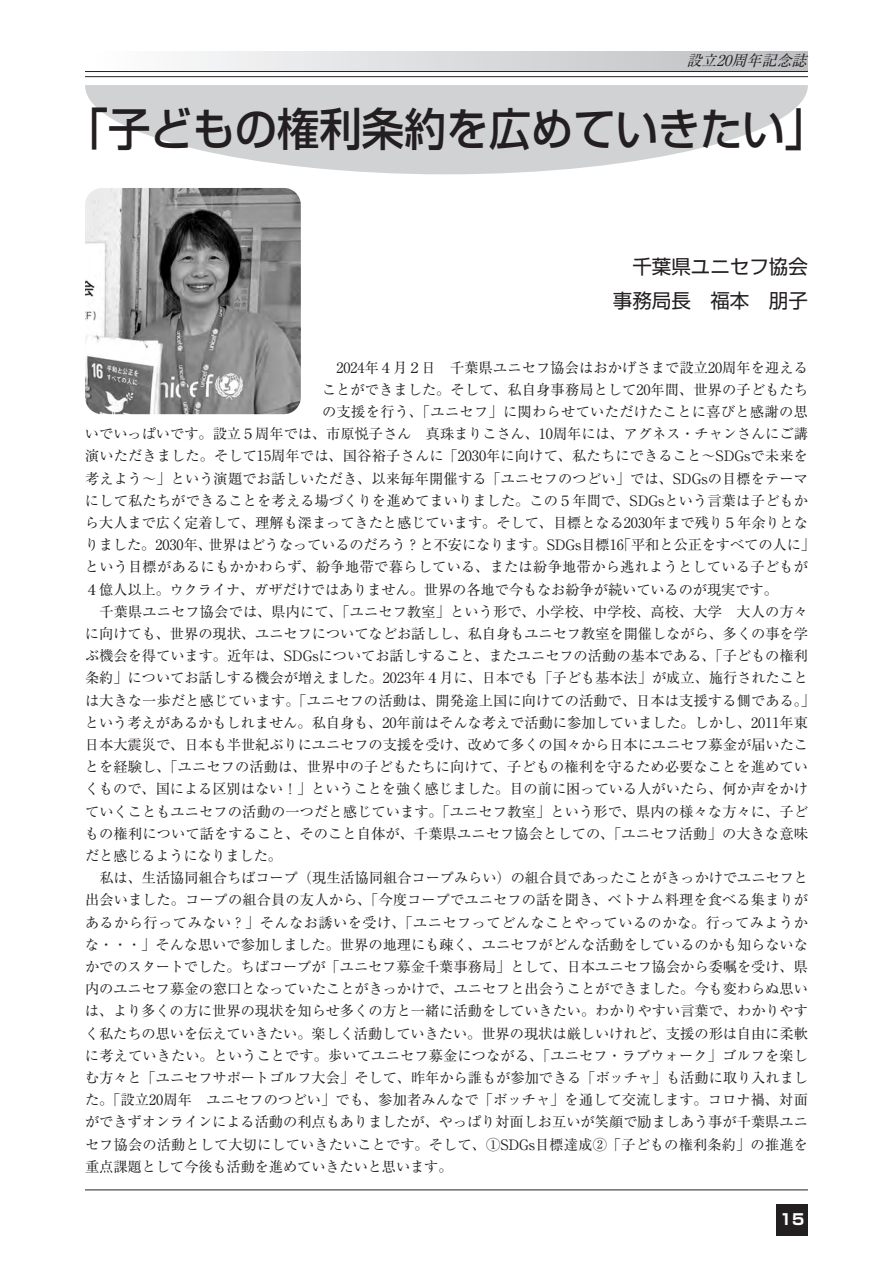
<style>
.page{position:relative;width:893px;height:1263px;background:#fff}
.page>*{position:absolute;margin:0;border:0;box-sizing:border-box;transform-origin:0 0}
.t1{font:500 45px "Shin Go Pro";color:#231f20;scale:.94 1}
.t2{font:19.5px/34.5px "Shin Go Pro";color:#231f20;text-align:right}
.t3{font:italic 15px "Ryumin Pro";color:#231f20}
.t4{font:700 15px "Shin Go Pro";color:#fff}
.t5{font:14.25px "Ryumin Pro";color:#231f20}
.t6{font:14.25px "Ryumin Pro";letter-spacing:.03em;color:#231f20}
.t7{font:14.25px "Ryumin Pro";letter-spacing:.02em;color:#231f20}
</style>
<div class="page">
<svg style="left:85px;top:85px;width:723px;height:89px;fill:#d1d2d4"></svg>
<img style="left:85px;top:188px;width:216px;height:226px">
<div style="left:776px;top:1204px;width:32px;height:31px;background:#231f20"></div>
<div style="left:85px;top:51px;width:723px;height:21px;background:linear-gradient(to right,#fefeff,#bcbdc0)"></div>
<hr style="left:85px;top:76px;width:723px;height:1px;background:#231f20">
<hr style="left:85px;top:1190px;width:723px;height:1px;background:#231f20">
<hr style="left:85px;top:71px;width:723px;height:1px;background:#231f20">
<p class="t3" style="left:686px;top:49px;width:127px">設立20周年記念誌</p>
<h1 class="t1" style="left:66px;top:92px;width:812px">「子どもの権利条約を広めていきたい」</h1>
<h2 class="t2" style="left:613px;top:247px;width:196px">千葉県ユニセフ協会事務局長　福本　朋子</h2>
<p class="t5" style="left:322px;top:356px;width:487px">　2024年４月２日　千葉県ユニセフ協会はおかげさまで設立20周年を迎える</p>
<p class="t5" style="left:322px;top:378px;width:487px">ことができました。そして、私自身事務局として20年間、世界の子どもたち</p>
<p class="t7" style="left:322px;top:400px;width:487px">の支援を行う、「ユニセフ」に関わらせていただけたことに喜びと感謝の思</p>
<p class="t5" style="left:85px;top:423px;width:724px">いでいっぱいです。設立５周年では、市原悦子さん　真珠まりこさん、10周年には、アグネス・チャンさんにご講</p>
<p class="t5" style="left:85px;top:445px;width:724px">演いただきました。そして15周年では、国谷裕子さんに「2030年に向けて、私たちにできること～SDGsで未来を</p>
<p class="t5" style="left:85px;top:467px;width:724px">考えよう～」という演題でお話しいただき、以来毎年開催する「ユニセフのつどい」では、SDGsの目標をテーマ</p>
<p class="t5" style="left:85px;top:489px;width:724px">にして私たちができることを考える場づくりを進めてまいりました。この５年間で、SDGsという言葉は子どもか</p>
<p class="t5" style="left:85px;top:511px;width:725px">ら大人まで広く定着して、理解も深まってきたと感じています。そして、目標となる2030年まで残り５年余りとな</p>
<p class="t5" style="left:85px;top:534px;width:732px">りました。2030年、世界はどうなっているのだろう？と不安になります。SDGs目標16「平和と公正をすべての人に」</p>
<p class="t5" style="left:85px;top:556px;width:724px">という目標があるにもかかわらず、紛争地帯で暮らしている、または紛争地帯から逃れようとしている子どもが</p>
<p class="t5" style="left:85px;top:578px;width:695px">４億人以上。ウクライナ、ガザだけではありません。世界の各地で今もなお紛争が続いているのが現実です。</p>
<p class="t5" style="left:85px;top:600px;width:724px">　千葉県ユニセフ協会では、県内にて、「ユニセフ教室」という形で、小学校、中学校、高校、大学　大人の方々</p>
<p class="t5" style="left:85px;top:622px;width:724px">に向けても、世界の現状、ユニセフについてなどお話しし、私自身もユニセフ教室を開催しながら、多くの事を学</p>
<p class="t5" style="left:85px;top:645px;width:724px">ぶ機会を得ています。近年は、SDGsについてお話しすること、またユニセフの活動の基本である、「子どもの権利</p>
<p class="t5" style="left:85px;top:667px;width:724px">条約」についてお話しする機会が増えました。2023年４月に、日本でも「子ども基本法」が成立、施行されたこと</p>
<p class="t5" style="left:85px;top:689px;width:732px">は大きな一歩だと感じています。「ユニセフの活動は、開発途上国に向けての活動で、日本は支援する側である。」</p>
<p class="t5" style="left:85px;top:711px;width:724px">という考えがあるかもしれません。私自身も、20年前はそんな考えで活動に参加していました。しかし、2011年東</p>
<p class="t5" style="left:85px;top:733px;width:725px">日本大震災で、日本も半世紀ぶりにユニセフの支援を受け、改めて多くの国々から日本にユニセフ募金が届いたこ</p>
<p class="t5" style="left:85px;top:756px;width:725px">とを経験し、「ユニセフの活動は、世界中の子どもたちに向けて、子どもの権利を守るため必要なことを進めてい</p>
<p class="t5" style="left:85px;top:778px;width:725px">くもので、国による区別はない！」ということを強く感じました。目の前に困っている人がいたら、何か声をかけ</p>
<p class="t5" style="left:85px;top:800px;width:724px">ていくこともユニセフの活動の一つだと感じています。「ユニセフ教室」という形で、県内の様々な方々に、子ど</p>
<p class="t5" style="left:85px;top:822px;width:724px">もの権利について話をすること、そのこと自体が、千葉県ユニセフ協会としての、「ユニセフ活動」の大きな意味</p>
<p class="t5" style="left:85px;top:844px;width:199px">だと感じるようになりました。</p>
<p class="t5" style="left:85px;top:867px;width:724px">　私は、生活協同組合ちばコープ（現生活協同組合コープみらい）の組合員であったことがきっかけでユニセフと</p>
<p class="t5" style="left:85px;top:889px;width:724px">出会いました。コープの組合員の友人から、「今度コープでユニセフの話を聞き、ベトナム料理を食べる集まりが</p>
<p class="t6" style="left:85px;top:911px;width:724px">あるから行ってみない？」そんなお誘いを受け、「ユニセフってどんなことやっているのかな。行ってみようか</p>
<p class="t5" style="left:85px;top:933px;width:724px">な・・・」そんな思いで参加しました。世界の地理にも疎く、ユニセフがどんな活動をしているのかも知らないな</p>
<p class="t5" style="left:85px;top:955px;width:724px">かでのスタートでした。ちばコープが「ユニセフ募金千葉事務局」として、日本ユニセフ協会から委嘱を受け、県</p>
<p class="t5" style="left:85px;top:978px;width:724px">内のユニセフ募金の窓口となっていたことがきっかけで、ユニセフと出会うことができました。今も変わらぬ思い</p>
<p class="t5" style="left:85px;top:1000px;width:724px">は、より多くの方に世界の現状を知らせ多くの方と一緒に活動をしていきたい。わかりやすい言葉で、わかりやす</p>
<p class="t5" style="left:85px;top:1022px;width:724px">く私たちの思いを伝えていきたい。楽しく活動していきたい。世界の現状は厳しいけれど、支援の形は自由に柔軟</p>
<p class="t5" style="left:85px;top:1044px;width:724px">に考えていきたい。ということです。歩いてユニセフ募金につながる、「ユニセフ・ラブウォーク」ゴルフを楽し</p>
<p class="t5" style="left:85px;top:1066px;width:724px">む方々と「ユニセフサポートゴルフ大会」そして、昨年から誰もが参加できる「ボッチャ」も活動に取り入れまし</p>
<p class="t5" style="left:85px;top:1089px;width:724px">た。「設立20周年　ユニセフのつどい」でも、参加者みんなで「ボッチャ」を通して交流します。コロナ禍、対面</p>
<p class="t5" style="left:85px;top:1111px;width:724px">ができずオンラインによる活動の利点もありましたが、やっぱり対面しお互いが笑顔で励ましあう事が千葉県ユニ</p>
<p class="t5" style="left:85px;top:1133px;width:724px">セフ協会の活動として大切にしていきたいことです。そして、①SDGs目標達成②「子どもの権利条約」の推進を</p>
<p class="t5" style="left:85px;top:1155px;width:369px">重点課題として今後も活動を進めていきたいと思います。</p>
<p class="t4" style="left:780px;top:1208px;width:26px">15</p>
</div>
